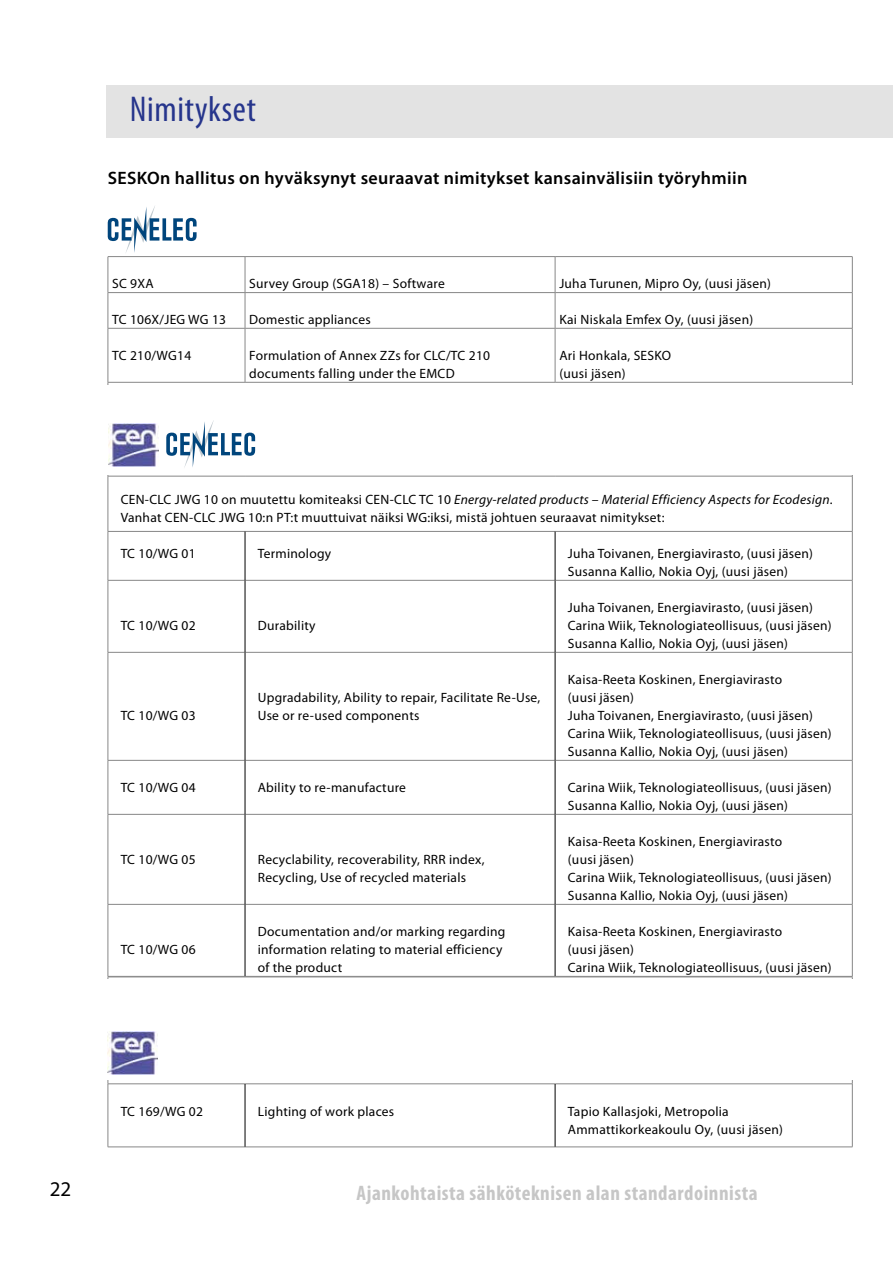
<style>
.page{position:relative;width:893px;height:1263px;background:#fff}
.page>*{position:absolute;margin:0;border:0;box-sizing:border-box;transform-origin:0 0}
.t1{font:condensed 36px "Myriad Pro";letter-spacing:.02em;color:#26358c}
.t2{font:700 condensed 21px "Myriad Pro";letter-spacing:.025em;color:#c6c6c6}
.t3{font:21px "Myriad Pro";color:#000}
.t4{font:600 18px "Myriad Pro";letter-spacing:.02em;color:#000}
.t5{font:13.5px/18px "Myriad Pro";letter-spacing:.02em;color:#000}
.s1{font-style:italic}
</style>
<div class="page">
<div style="left:106px;top:85px;width:787px;height:52px;background:#e3e3e3"></div>
<hr style="left:108px;top:256px;width:137px;height:1px;background:#878787">
<hr style="left:245px;top:256px;width:310px;height:1px;background:#878787">
<hr style="left:245px;top:257px;width:1px;height:35px;background:#878787">
<hr style="left:555px;top:256px;width:297px;height:1px;background:#878787">
<hr style="left:555px;top:257px;width:1px;height:35px;background:#878787">
<hr style="left:108px;top:292px;width:137px;height:1px;background:#878787">
<hr style="left:245px;top:292px;width:310px;height:1px;background:#878787">
<hr style="left:245px;top:293px;width:1px;height:35px;background:#878787">
<hr style="left:555px;top:292px;width:297px;height:1px;background:#878787">
<hr style="left:555px;top:293px;width:1px;height:35px;background:#878787">
<hr style="left:108px;top:328px;width:137px;height:1px;background:#878787">
<hr style="left:245px;top:328px;width:310px;height:1px;background:#878787">
<hr style="left:245px;top:329px;width:1px;height:53px;background:#878787">
<hr style="left:555px;top:328px;width:297px;height:1px;background:#878787">
<hr style="left:555px;top:329px;width:1px;height:53px;background:#878787">
<hr style="left:108px;top:382px;width:137px;height:1px;background:#878787">
<hr style="left:245px;top:382px;width:310px;height:1px;background:#878787">
<hr style="left:555px;top:382px;width:297px;height:1px;background:#878787">
<hr style="left:108px;top:476px;width:137px;height:1px;background:#878787">
<hr style="left:245px;top:476px;width:310px;height:1px;background:#878787">
<hr style="left:555px;top:476px;width:297px;height:1px;background:#878787">
<hr style="left:108px;top:257px;width:1px;height:36px;background:#878787">
<hr style="left:852px;top:257px;width:1px;height:36px;background:#878787">
<hr style="left:108px;top:293px;width:1px;height:35px;background:#878787">
<hr style="left:852px;top:293px;width:1px;height:35px;background:#878787">
<hr style="left:108px;top:328px;width:1px;height:54px;background:#878787">
<hr style="left:852px;top:328px;width:1px;height:54px;background:#878787">
<hr style="left:108px;top:382px;width:1px;height:47px;background:#878787">
<hr style="left:852px;top:382px;width:1px;height:47px;background:#878787">
<hr style="left:108px;top:429px;width:1px;height:47px;background:#878787">
<hr style="left:852px;top:429px;width:1px;height:47px;background:#878787">
<hr style="left:108px;top:476px;width:1px;height:55px;background:#878787">
<hr style="left:852px;top:476px;width:1px;height:55px;background:#878787">
<hr style="left:108px;top:531px;width:137px;height:1px;background:#878787">
<hr style="left:108px;top:532px;width:1px;height:48px;background:#878787">
<hr style="left:245px;top:531px;width:310px;height:1px;background:#878787">
<hr style="left:555px;top:531px;width:297px;height:1px;background:#878787">
<hr style="left:852px;top:532px;width:1px;height:48px;background:#878787">
<hr style="left:108px;top:580px;width:137px;height:1px;background:#878787">
<hr style="left:108px;top:580px;width:1px;height:72px;background:#878787">
<hr style="left:245px;top:580px;width:310px;height:1px;background:#878787">
<hr style="left:555px;top:580px;width:297px;height:1px;background:#878787">
<hr style="left:852px;top:580px;width:1px;height:72px;background:#878787">
<hr style="left:108px;top:652px;width:137px;height:1px;background:#878787">
<hr style="left:108px;top:652px;width:1px;height:108px;background:#878787">
<hr style="left:245px;top:652px;width:310px;height:1px;background:#878787">
<hr style="left:555px;top:652px;width:297px;height:1px;background:#878787">
<hr style="left:852px;top:652px;width:1px;height:108px;background:#878787">
<hr style="left:108px;top:760px;width:137px;height:1px;background:#878787">
<hr style="left:108px;top:760px;width:1px;height:54px;background:#878787">
<hr style="left:245px;top:760px;width:310px;height:1px;background:#878787">
<hr style="left:555px;top:760px;width:297px;height:1px;background:#878787">
<hr style="left:852px;top:760px;width:1px;height:54px;background:#878787">
<hr style="left:108px;top:814px;width:137px;height:1px;background:#878787">
<hr style="left:108px;top:814px;width:1px;height:90px;background:#878787">
<hr style="left:245px;top:814px;width:310px;height:1px;background:#878787">
<hr style="left:555px;top:814px;width:297px;height:1px;background:#878787">
<hr style="left:852px;top:814px;width:1px;height:90px;background:#878787">
<hr style="left:108px;top:904px;width:137px;height:1px;background:#878787">
<hr style="left:108px;top:904px;width:1px;height:72px;background:#878787">
<hr style="left:245px;top:904px;width:310px;height:1px;background:#878787">
<hr style="left:555px;top:904px;width:297px;height:1px;background:#878787">
<hr style="left:852px;top:904px;width:1px;height:72px;background:#878787">
<hr style="left:245px;top:532px;width:1px;height:48px;background:#000">
<hr style="left:555px;top:532px;width:1px;height:48px;background:#000">
<hr style="left:245px;top:580px;width:1px;height:72px;background:#000">
<hr style="left:555px;top:580px;width:1px;height:72px;background:#000">
<hr style="left:245px;top:652px;width:1px;height:108px;background:#000">
<hr style="left:555px;top:652px;width:1px;height:108px;background:#000">
<hr style="left:245px;top:760px;width:1px;height:54px;background:#000">
<hr style="left:555px;top:760px;width:1px;height:54px;background:#000">
<hr style="left:245px;top:814px;width:1px;height:90px;background:#000">
<hr style="left:555px;top:814px;width:1px;height:90px;background:#000">
<hr style="left:245px;top:904px;width:1px;height:72px;background:#000">
<hr style="left:555px;top:904px;width:1px;height:72px;background:#000">
<hr style="left:108px;top:976px;width:137px;height:1px;background:#878787">
<hr style="left:245px;top:976px;width:310px;height:1px;background:#878787">
<hr style="left:555px;top:976px;width:297px;height:1px;background:#878787">
<hr style="left:108px;top:977px;width:1px;height:53px;background:#878787">
<hr style="left:852px;top:977px;width:1px;height:53px;background:#878787">
<hr style="left:108px;top:1030px;width:1px;height:54px;background:#878787">
<hr style="left:852px;top:1030px;width:1px;height:54px;background:#878787">
<hr style="left:108px;top:1083px;width:137px;height:1px;background:#878787">
<hr style="left:108px;top:1084px;width:1px;height:63px;background:#878787">
<hr style="left:245px;top:1083px;width:310px;height:1px;background:#878787">
<hr style="left:555px;top:1083px;width:297px;height:1px;background:#878787">
<hr style="left:852px;top:1084px;width:1px;height:63px;background:#878787">
<hr style="left:108px;top:1147px;width:137px;height:1px;background:#878787">
<hr style="left:245px;top:1147px;width:310px;height:1px;background:#878787">
<hr style="left:555px;top:1147px;width:297px;height:1px;background:#878787">
<hr style="left:245px;top:1084px;width:1px;height:63px;background:#000">
<hr style="left:555px;top:1084px;width:1px;height:63px;background:#000">
<svg style="left:108px;top:206px;width:89px;height:47px"></svg>
<div style="left:85px;top:385px;width:791px;height:90px;background:#fff"></div>
<img style="left:108px;top:423px;width:50px;height:44px">
<svg style="left:166px;top:420px;width:89px;height:48px"></svg>
<div style="left:95px;top:979px;width:774px;height:101px;background:#fff"></div>
<img style="left:108px;top:1031px;width:50px;height:44px">
<h1 class="t1" style="left:130px;top:87px;width:128px">Nimitykset</h1>
<h3 class="t4" style="left:108px;top:166px;width:641px">SESKOn hallitus on hyväksynyt seuraavat nimitykset kansainvälisiin työryhmiin</h3>
<p class="t5" style="left:112px;top:274px;width:43px">SC 9XA</p>
<p class="t5" style="left:249px;top:274px;width:197px">Survey Group (SGA18) – Software</p>
<p class="t5" style="left:559px;top:274px;width:213px">Juha Turunen, Mipro Oy, (uusi jäsen)</p>
<p class="t5" style="left:112px;top:310px;width:116px">TC 106X/JEG WG 13</p>
<p class="t5" style="left:249px;top:310px;width:123px">Domestic appliances</p>
<p class="t5" style="left:559px;top:310px;width:195px">Kai Niskala Emfex Oy, (uusi jäsen)</p>
<p class="t5" style="left:112px;top:346px;width:81px">TC 210/WG14</p>
<p class="t5" style="left:249px;top:346px;width:242px">Formulation of Annex ZZs for CLC/TC 210 documents falling under the EMCD</p>
<p class="t5" style="left:559px;top:346px;width:113px">Ari Honkala, SESKO (uusi jäsen)</p>
<p class="t5" style="left:121px;top:490px;width:713px">CEN-CLC JWG 10 on muutettu komiteaksi CEN-CLC TC 10 <span class="s1">Energy-related products – Material Efficiency Aspects for Ecodesign</span>.<br>Vanhat CEN-CLC JWG 10:n PT:t muuttuivat näiksi WG:iksi, mistä johtuen seuraavat nimitykset:</p>
<p class="t5" style="left:121px;top:544px;width:77px">TC 10/WG 01</p>
<p class="t5" style="left:258px;top:544px;width:75px">Terminology</p>
<p class="t5" style="left:568px;top:544px;width:247px">Juha Toivanen, Energiavirasto, (uusi jäsen)<br>Susanna Kallio, Nokia Oyj, (uusi jäsen)</p>
<p class="t5" style="left:121px;top:616px;width:77px">TC 10/WG 02</p>
<p class="t5" style="left:258px;top:616px;width:59px">Durability</p>
<p class="t5" style="left:121px;top:706px;width:77px">TC 10/WG 03</p>
<p class="t5" style="left:258px;top:688px;width:284px">Upgradability, Ability to repair, Facilitate Re-Use,<br>Use or re-used components</p>
<p class="t5" style="left:568px;top:598px;width:265px">Juha Toivanen, Energiavirasto, (uusi jäsen)<br>Carina Wiik, Teknologiateollisuus, (uusi jäsen)<br>Susanna Kallio, Nokia Oyj, (uusi jäsen)</p>
<p class="t5" style="left:568px;top:670px;width:265px">Kaisa-Reeta Koskinen, Energiavirasto<br>(uusi jäsen)<br>Juha Toivanen, Energiavirasto, (uusi jäsen)<br>Carina Wiik, Teknologiateollisuus, (uusi jäsen)<br>Susanna Kallio, Nokia Oyj, (uusi jäsen)</p>
<p class="t5" style="left:121px;top:778px;width:77px">TC 10/WG 04</p>
<p class="t5" style="left:258px;top:778px;width:150px">Ability to re-manufacture</p>
<p class="t5" style="left:568px;top:778px;width:265px">Carina Wiik, Teknologiateollisuus, (uusi jäsen)<br>Susanna Kallio, Nokia Oyj, (uusi jäsen)</p>
<p class="t5" style="left:121px;top:850px;width:77px">TC 10/WG 05</p>
<p class="t5" style="left:258px;top:850px;width:228px">Recyclability, recoverability, RRR index,<br>Recycling, Use of recycled materials</p>
<p class="t5" style="left:568px;top:832px;width:265px">Kaisa-Reeta Koskinen, Energiavirasto<br>(uusi jäsen)<br>Carina Wiik, Teknologiateollisuus, (uusi jäsen)<br>Susanna Kallio, Nokia Oyj, (uusi jäsen)</p>
<p class="t5" style="left:121px;top:940px;width:77px">TC 10/WG 06</p>
<p class="t5" style="left:258px;top:922px;width:249px">Documentation and/or marking regarding information relating to material efficiency of the product</p>
<p class="t5" style="left:568px;top:922px;width:265px">Kaisa-Reeta Koskinen, Energiavirasto<br>(uusi jäsen)<br>Carina Wiik, Teknologiateollisuus, (uusi jäsen)</p>
<p class="t5" style="left:121px;top:1102px;width:84px">TC 169/WG 02</p>
<p class="t5" style="left:258px;top:1102px;width:138px">Lighting of work places</p>
<p class="t5" style="left:568px;top:1102px;width:217px">Tapio Kallasjoki, Metropolia<br>Ammattikorkeakoulu Oy, (uusi jäsen)</p>
<h2 class="t3" style="left:50px;top:1176px;width:23px">22</h2>
<h2 class="t2" style="left:357px;top:1180px;width:403px">Ajankohtaista sähköteknisen alan standardoinnista</h2>
</div>
